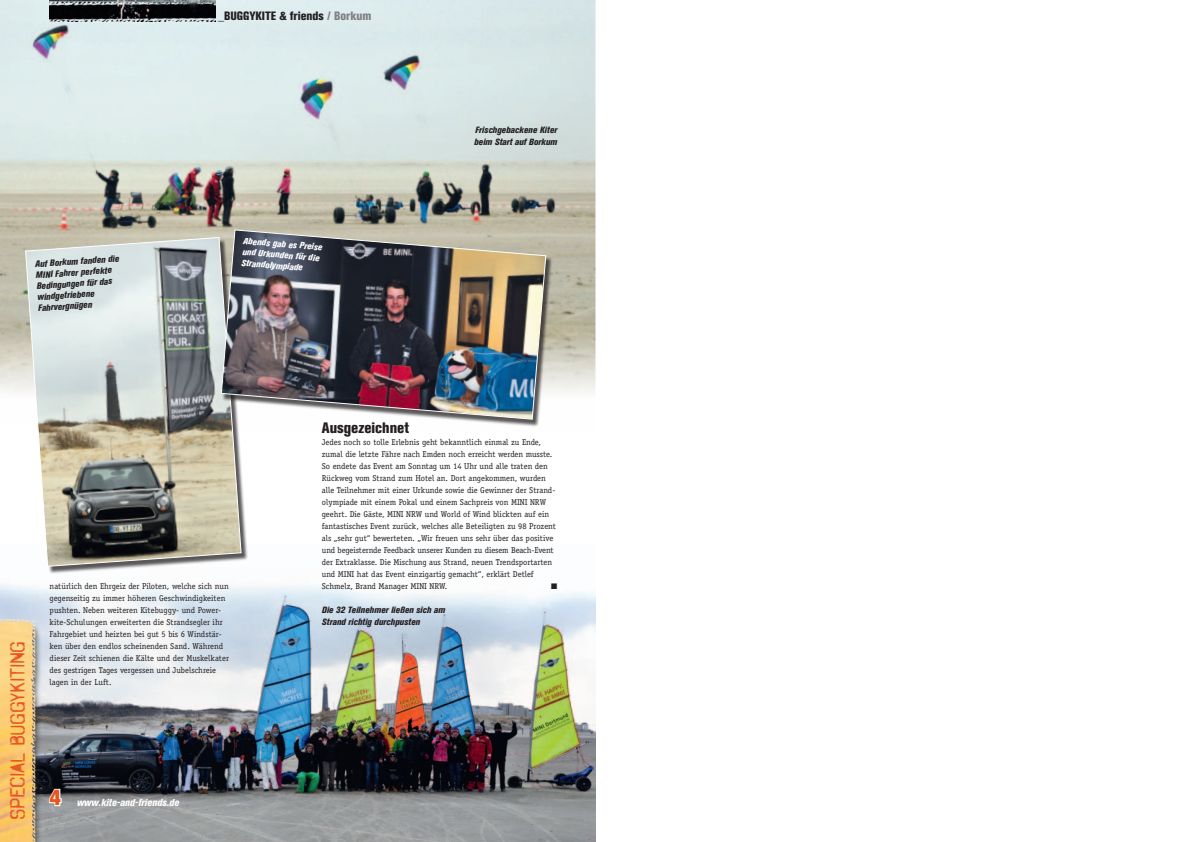
<style>
.page{position:relative;width:1191px;height:842px;background:#fff}
.page>*{position:absolute;margin:0;border:0;box-sizing:border-box;transform-origin:0 0}
.t1{font:900 condensed 22px "Helvetica Neue LT Std";color:#e85620}
.t2{font:21.1px "Octin Spraypaint Free";letter-spacing:-.01em;color:#e85620}
.t3{font:800 condensed 15px "Akzidenz Grotesk BE";color:#231f20}
.t4{font:800 condensed 12px "Akzidenz Grotesk BE";color:#231f20}
.t5{font:italic 800 condensed 10px "Akzidenz Grotesk BE";color:#fff}
.t6{font:italic 800 condensed 9px/11px "Akzidenz Grotesk BE";color:#231f20}
.t7{font:italic 800 condensed 9px/11px "Akzidenz Grotesk BE";color:#fff}
.t8{font:8.5px/12px "Officina Serif";color:#231f20}
.t9{font:8px "Zapf Dingbats Std";color:#231f20}
.s1{color:#808285}
</style>
<div class="page">
<img style="left:0;top:1px;width:595px;height:426px">
<img style="left:0;top:584px;width:595px;height:258px">
<div style="left:26px;top:238px;width:222px;height:336px;background:#231f20;opacity:.75"></div>
<img style="left:25px;top:236px;width:217px;height:331px">
<img style="left:50px;top:1px;width:166px;height:21px">
<img style="left:0;top:599px;width:43px;height:243px">
<svg style="left:48px;top:785px;width:15px;height:22px"></svg>
<div style="left:222px;top:231px;width:331px;height:195px;background:#231f20;opacity:.75"></div>
<img style="left:220px;top:229px;width:327px;height:191px">
<p class="t6" style="left:35px;top:259px;width:86px;rotate:-4deg">Auf Borkum fanden die<br>MINI Fahrer perfekte<br>Bedingungen für das windgetriebene<br>Fahrvergnügen</p>
<h3 class="t4" style="left:218px;top:9px;width:155px">_BUGGYKITE &amp; friends <span class="s1">/ Borkum</span></h3>
<p class="t7" style="left:244px;top:235px;width:81px;rotate:5deg">Abends gab es Preise und Urkunden für die<br>Strandolympiade</p>
<p class="t6" style="left:474px;top:124px;width:85px;line-height:12px">Frischgebackene Kiter beim Start auf Borkum</p>
<h2 class="t2" style="left:5px;top:820px;width:180px;rotate:-90deg">Special BUGGYkiting</h2>
<h3 class="t3" style="left:322px;top:419px;width:89px">Ausgezeichnet</h3>
<p class="t8" style="left:322px;top:436px;width:236px">Jedes noch so tolle Erlebnis geht bekanntlich einmal zu Ende, zumal die letzte Fähre nach Emden noch erreicht werden musste.<br>So endete das Event am Sonntag um 14 Uhr und alle traten den Rückweg vom Strand zum Hotel an. Dort angekommen, wurden alle Teilnehmer mit einer Urkunde sowie die Gewinner der Strand&shy;olympiade mit einem Pokal und einem Sachpreis von MINI NRW geehrt. Die Gäste, MINI NRW und World of Wind blickten auf ein fantastisches Event zurück, welches alle Beteiligten zu 98 Prozent als „sehr gut“ bewerteten. „Wir freuen uns sehr über das positive und begeisternde Feedback unserer Kunden zu diesem Beach-Event der Extraklasse. Die Mischung aus Strand, neuen Trendsportarten und MINI hat das Event einzigartig gemacht“, erklärt Detlef</p>
<p class="t8" style="left:50px;top:580px;width:181px">natürlich den Ehrgeiz der Piloten, welche sich nun</p>
<p class="t8" style="left:322px;top:580px;width:127px">Schmelz, Brand Manager MINI NRW.</p>
<p class="t9" style="left:551px;top:582px;width:8px">■</p>
<p class="t8" style="left:50px;top:592px;width:181px">gegenseitig zu immer höheren Geschwindigkeiten pushten. Neben weiteren Kitebuggy- und Power&shy;kite-Schulungen erweiterten die Strandsegler ihr Fahrgebiet und heizten bei gut 5 bis 6 Windstär&shy;ken über den endlos scheinenden Sand. Während dieser Zeit schienen die Kälte und der Muskelkater des gestrigen Tages vergessen und Jubelschreie lagen in der Luft.</p>
<p class="t6" style="left:322px;top:604px;width:125px;line-height:12px">Die 32 Teilnehmer ließen sich am<br>Strand richtig durchpusten</p>
<h1 class="t1" style="left:50px;top:784px;width:13px">4</h1>
<p class="t5" style="left:77px;top:796px;width:104px">www.kite-and-friends.de</p>
</div>
